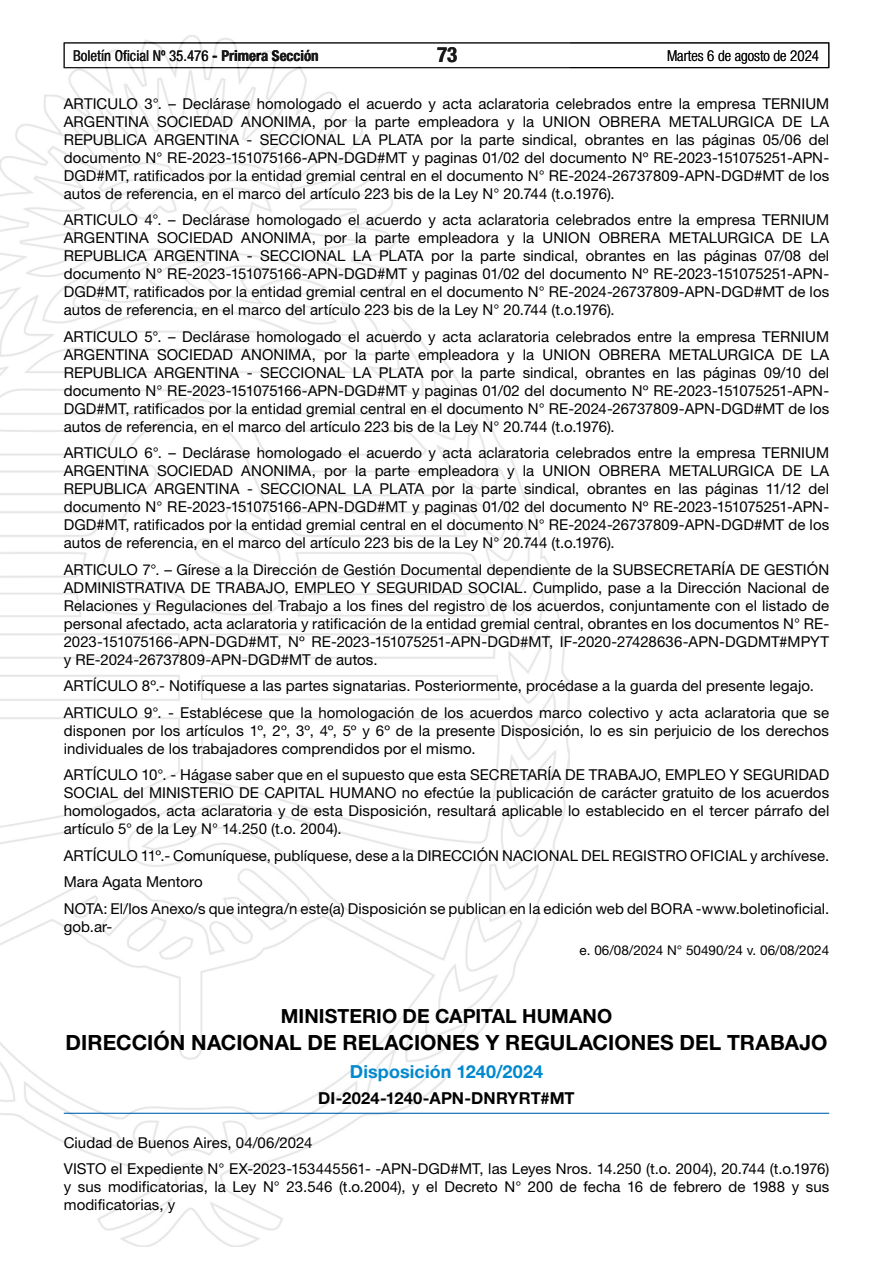
<style>
.page{position:relative;width:893px;height:1263px;background:#fff}
.page>*{position:absolute;margin:0;border:0;box-sizing:border-box;transform-origin:0 0}
.t1{font:700 21px "Helvetica Neue LT Std";color:#000}
.t2{font:700 condensed 21px "Helvetica Neue LT Std";color:#000}
.t3{font:700 19.5px "Helvetica Neue LT Std";letter-spacing:.005em;color:#000}
.t4{font:700 18px "Helvetica Neue LT Std";letter-spacing:.005em;color:#0089cf}
.t5{font:700 16.5px "Helvetica Neue LT Std";letter-spacing:.01em;color:#000}
.t6{font:15px/18px "Helvetica Neue LT Std";letter-spacing:.005em;color:#000;text-align:justify}
.t7{font:condensed 15px "Helvetica Neue LT Std";color:#000}
.t8{font:300 condensed 15px "Helvetica Neue LT Std";color:#000}
.t9{font:13.5px "Helvetica Neue LT Std";color:#000}
.s1{font-weight:700}
</style>
<div class="page">
<div style="left:64px;top:43px;width:765px;height:25px;border:1px solid #000"></div>
<img style="left:0;top:35px;width:569px;height:1211px">
<hr style="left:64px;top:1113px;width:765px;height:1px;background:#0066b3">
<p class="t7" style="left:73px;top:47px;width:247px">Boletín Oficial Nº 35.476 <span class="s1">- Primera Sección</span></p>
<h1 class="t2" style="left:437px;top:42px;width:22px">73</h1>
<p class="t8" style="left:667px;top:47px;width:154px">Martes 6 de agosto de 2024</p>
<p class="t6" style="left:64px;top:94px;width:767px">ARTICULO 3°. – Declárase homologado el acuerdo y acta aclaratoria celebrados entre la empresa TERNIUM ARGENTINA SOCIEDAD ANONIMA, por la parte empleadora y la UNION OBRERA METALURGICA DE LA REPUBLICA ARGENTINA - SECCIONAL LA PLATA por la parte sindical, obrantes en las páginas 05/06 del documento N° RE-2023-151075166-APN-DGD#MT y paginas 01/02 del documento Nº RE-2023-151075251-APN-DGD#MT, ratificados por la entidad gremial central en el documento N° RE-2024-26737809-APN-DGD#MT de los autos de referencia, en el marco del artículo 223 bis de la Ley N° 20.744 (t.o.1976).</p>
<p class="t6" style="left:64px;top:210px;width:767px">ARTICULO 4°. – Declárase homologado el acuerdo y acta aclaratoria celebrados entre la empresa TERNIUM ARGENTINA SOCIEDAD ANONIMA, por la parte empleadora y la UNION OBRERA METALURGICA DE LA REPUBLICA ARGENTINA - SECCIONAL LA PLATA por la parte sindical, obrantes en las páginas 07/08 del documento N° RE-2023-151075166-APN-DGD#MT y paginas 01/02 del documento Nº RE-2023-151075251-APN-DGD#MT, ratificados por la entidad gremial central en el documento N° RE-2024-26737809-APN-DGD#MT de los autos de referencia, en el marco del artículo 223 bis de la Ley N° 20.744 (t.o.1976).</p>
<p class="t6" style="left:64px;top:327px;width:767px">ARTICULO 5°. – Declárase homologado el acuerdo y acta aclaratoria celebrados entre la empresa TERNIUM ARGENTINA SOCIEDAD ANONIMA, por la parte empleadora y la UNION OBRERA METALURGICA DE LA REPUBLICA ARGENTINA - SECCIONAL LA PLATA por la parte sindical, obrantes en las páginas 09/10 del documento N° RE-2023-151075166-APN-DGD#MT y paginas 01/02 del documento Nº RE-2023-151075251-APN-DGD#MT, ratificados por la entidad gremial central en el documento N° RE-2024-26737809-APN-DGD#MT de los autos de referencia, en el marco del artículo 223 bis de la Ley N° 20.744 (t.o.1976).</p>
<p class="t6" style="left:64px;top:443px;width:767px">ARTICULO 6°. – Declárase homologado el acuerdo y acta aclaratoria celebrados entre la empresa TERNIUM ARGENTINA SOCIEDAD ANONIMA, por la parte empleadora y la UNION OBRERA METALURGICA DE LA REPUBLICA ARGENTINA - SECCIONAL LA PLATA por la parte sindical, obrantes en las páginas 11/12 del documento N° RE-2023-151075166-APN-DGD#MT y paginas 01/02 del documento Nº RE-2023-151075251-APN-DGD#MT, ratificados por la entidad gremial central en el documento N° RE-2024-26737809-APN-DGD#MT de los autos de referencia, en el marco del artículo 223 bis de la Ley N° 20.744 (t.o.1976).</p>
<p class="t6" style="left:64px;top:560px;width:767px">ARTICULO 7°. – Gírese a la Dirección de Gestión Documental dependiente de la SUBSECRETARÍA DE GESTIÓN ADMINISTRATIVA DE TRABAJO, EMPLEO Y SEGURIDAD SOCIAL. Cumplido, pase a la Dirección Nacional de Relaciones y Regulaciones del Trabajo a los fines del registro de los acuerdos, conjuntamente con el listado de personal afectado, acta aclaratoria y ratificación de la entidad gremial central, obrantes en los documentos N° RE-2023-151075166-APN-DGD#MT, Nº RE-2023-151075251-APN-DGD#MT, IF-2020-27428636-APN-DGDMT#MPYT y RE-2024-26737809-APN-DGD#MT de autos.</p>
<p class="t6" style="left:64px;top:672px;width:767px;line-height:26.5px">ARTÍCULO 8º.- Notifíquese a las partes signatarias. Posteriormente, procédase a la guarda del presente legajo.<br>ARTICULO 9°. - Establécese que la homologación de los acuerdos marco colectivo y acta aclaratoria que se</p>
<p class="t6" style="left:64px;top:721px;width:767px">disponen por los artículos 1º, 2º, 3º, 4º, 5º y 6º de la presente Disposición, lo es sin perjuicio de los derechos individuales de los trabajadores comprendidos por el mismo.</p>
<p class="t6" style="left:64px;top:766px;width:767px">ARTÍCULO 10°. - Hágase saber que en el supuesto que esta SECRETARÍA DE TRABAJO, EMPLEO Y SEGURIDAD SOCIAL del MINISTERIO DE CAPITAL HUMANO no efectúe la publicación de carácter gratuito de los acuerdos homologados, acta aclaratoria y de esta Disposición, resultará aplicable lo establecido en el tercer párrafo del artículo 5° de la Ley N° 14.250 (t.o. 2004).</p>
<p class="t6" style="left:64px;top:842px;width:767px;line-height:26.5px;text-align:left">ARTÍCULO 11º.- Comuníquese, publíquese, dese a la DIRECCIÓN NACIONAL DEL REGISTRO OFICIAL y archívese.<br>Mara Agata Mentoro<br>NOTA: El/los Anexo/s que integra/n este(a) Disposición se publican en la edición web del BORA -www.boletinoficial.</p>
<p class="t6" style="left:64px;top:917px;width:50px">gob.ar-</p>
<p class="t9" style="left:580px;top:942px;width:251px">e. 06/08/2024 N° 50490/24 v. 06/08/2024</p>
<h2 class="t3" style="left:281px;top:1004px;width:333px">MINISTERIO DE CAPITAL HUMANO</h2>
<h1 class="t1" style="left:66px;top:1029px;width:763px">DIRECCIÓN NACIONAL DE RELACIONES Y REGULACIONES DEL TRABAJO</h1>
<p class="t4" style="left:350px;top:1060px;width:195px">Disposición 1240/2024</p>
<p class="t5" style="left:318px;top:1088px;width:258px">DI-2024-1240-APN-DNRYRT#MT</p>
<p class="t6" style="left:64px;top:1129px;width:767px;line-height:26.5px">Ciudad de Buenos Aires, 04/06/2024<br>VISTO el Expediente N° EX-2023-153445561- -APN-DGD#MT, las Leyes Nros. 14.250 (t.o. 2004), 20.744 (t.o.1976)</p>
<p class="t6" style="left:64px;top:1178px;width:767px">y sus modificatorias, la Ley N° 23.546 (t.o.2004), y el Decreto N° 200 de fecha 16 de febrero de 1988 y sus modificatorias, y</p>
</div>
